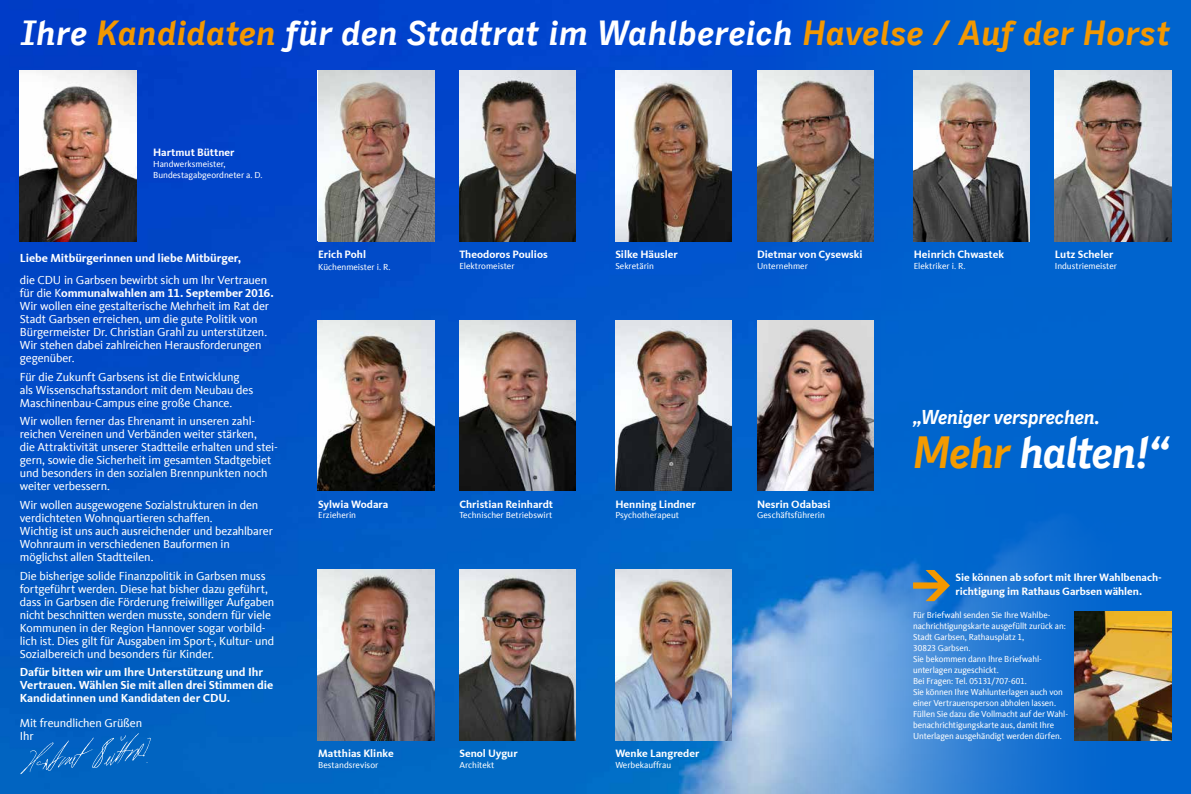
<style>
.page{position:relative;width:1191px;height:794px;background:#fff}
.page>*{position:absolute;margin:0;border:0;box-sizing:border-box;transform-origin:0 0}
.t1{font:italic 700 45px "CDU Skopex";letter-spacing:-.04em;color:#fff}
.t2{font:italic 700 34.8px "CDU Skopex";letter-spacing:-.005em;color:#fff}
.t3{font:italic 700 20px "CDU Skopex";letter-spacing:-.03em;color:#fff}
.t4{font:12px/13px "CDU Kievit Tab";letter-spacing:-.01em;color:#fff}
.t5{font:700 12px/13px "CDU Kievit Tab";letter-spacing:-.01em;color:#fff}
.t6{font:700 11px/14px "CDU Kievit Tab";color:#fff}
.t7{font:9px/11px "CDU Kievit Tab";letter-spacing:-.005em;color:#fff}
.s1{color:#f39800}
.s2{font-weight:700}
.s3{color:#f49b00}
</style>
<div class="page">
<img style="left:0;top:0;width:754px;height:794px">
<svg style="left:754px;top:0;width:437px;height:794px;background:#176fd0"></svg>
<img style="left:318px;top:570px;width:116px;height:170px">
<img style="left:615px;top:71px;width:116px;height:170px">
<img style="left:459px;top:570px;width:116px;height:170px">
<img style="left:913px;top:71px;width:116px;height:170px">
<img style="left:318px;top:320px;width:116px;height:170px">
<img style="left:757px;top:71px;width:116px;height:170px">
<img style="left:459px;top:320px;width:116px;height:170px">
<img style="left:1054px;top:71px;width:117px;height:170px">
<img style="left:615px;top:320px;width:116px;height:170px">
<img style="left:318px;top:71px;width:116px;height:170px">
<img style="left:459px;top:71px;width:116px;height:170px">
<img style="left:615px;top:570px;width:116px;height:170px">
<img style="left:20px;top:71px;width:116px;height:170px">
<svg style="left:20px;top:733px;width:131px;height:41px;background:#136dc5"></svg>
<img style="left:757px;top:320px;width:116px;height:170px">
<img style="left:1074px;top:611px;width:97px;height:129px">
<svg style="left:913px;top:570px;width:37px;height:31px"></svg>
<h2 class="t2" style="left:21px;top:13px;width:1151px">Ihre <span class="s1">Kandidaten</span> für den Stadtrat im Wahlbereich <span class="s1">Havelse / Auf der Horst</span></h2>
<p class="t6" style="left:153px;top:145px;width:83px">Hartmut Büttner</p>
<p class="t7" style="left:153px;top:158px;width:111px">Handwerksmeister,<br>Bundestagabgeordneter a. D.</p>
<p class="t5" style="left:20px;top:252px;width:223px">Liebe Mitbürgerinnen und liebe Mitbürger,</p>
<p class="t4" style="left:20px;top:273px;width:255px">die CDU in Garbsen bewirbt sich um Ihr Vertrauen für die K<span class="s2">ommunalwahlen am 11. September 2016.<br></span>Wir wollen eine gestalterische Mehrheit im Rat der Stadt Garbsen erreichen, um die gute Politik von Bürgermeister Dr. Christian Grahl zu unterstützen.<br>Wir stehen dabei zahlreichen Herausforderungen gegenüber.</p>
<p class="t4" style="left:20px;top:370px;width:235px">Für die Zukunft Garbsens ist die Entwicklung als Wissenschaftsstandort mit dem Neubau des<br>Maschinenbau-Campus eine große Chance.</p>
<p class="t4" style="left:20px;top:415px;width:259px">Wir wollen ferner das Ehrenamt in unseren zahl&shy;reichen Vereinen und Verbänden weiter stärken,<br>die Attraktivität unserer Stadtteile erhalten und stei&shy;gern, sowie die Sicherheit im gesamten Stadtgebiet und besonders in den sozialen Brennpunkten noch weiter verbessern.</p>
<p class="t4" style="left:20px;top:498px;width:254px">Wir wollen ausgewogene Sozialstrukturen in den verdichteten Wohnquartieren schaffen.<br>Wichtig ist uns auch ausreichender und bezahlbarer Wohnraum in verschiedenen Bauformen in möglichst allen Stadtteilen.</p>
<p class="t4" style="left:20px;top:569px;width:256px">Die bisherige solide Finanzpolitik in Garbsen muss fortgeführt werden. Diese hat bisher dazu geführt, dass in Garbsen die Förderung freiwilliger Aufgaben nicht beschnitten werden musste, sondern für viele Kommunen in der Region Hannover sogar vorbild&shy;lich ist. Dies gilt für Ausgaben im Sport-, Kultur- und Sozialbereich und besonders für Kinder.</p>
<p class="t5" style="left:20px;top:666px;width:255px">Dafür bitten wir um Ihre Unterstützung und Ihr<br>Vertrauen. Wählen Sie mit allen drei Stimmen die<br>Kandidatinnen und Kandidaten der CDU.</p>
<p class="t4" style="left:20px;top:716px;width:124px">Mit freundlichen Grüßen<br>Ihr</p>
<p class="t6" style="left:318px;top:247px;width:49px">Erich Pohl</p>
<p class="t7" style="left:318px;top:262px;width:74px">Küchenmeister i. R.</p>
<p class="t6" style="left:318px;top:497px;width:72px">Sylwia Wodara</p>
<p class="t7" style="left:318px;top:510px;width:39px">Erzieherin</p>
<p class="t6" style="left:318px;top:746px;width:77px">Matthias Klinke</p>
<p class="t7" style="left:318px;top:759px;width:62px">Bestandsrevisor</p>
<p class="t6" style="left:459px;top:247px;width:90px">Theodoros Poulios</p>
<p class="t7" style="left:459px;top:260px;width:57px">Elektromeister</p>
<p class="t6" style="left:615px;top:247px;width:64px">Silke Häusler</p>
<p class="t7" style="left:615px;top:260px;width:40px">Sekretärin</p>
<p class="t6" style="left:757px;top:247px;width:107px">Dietmar von Cysewski</p>
<p class="t7" style="left:757px;top:260px;width:52px">Unternehmer</p>
<p class="t6" style="left:913px;top:247px;width:92px">Heinrich Chwastek</p>
<p class="t7" style="left:913px;top:260px;width:53px">Elektriker i. R.</p>
<p class="t6" style="left:1054px;top:247px;width:60px">Lutz Scheler</p>
<p class="t7" style="left:1054px;top:260px;width:64px">Industriemeister</p>
<h3 class="t3" style="left:913px;top:405px;width:189px">„Weniger versprechen.</h3>
<h1 class="t1" style="left:913px;top:426px;width:258px"><span class="s3">Mehr</span> halten!“</h1>
<p class="t6" style="left:459px;top:497px;width:95px">Christian Reinhardt</p>
<p class="t7" style="left:459px;top:510px;width:94px">Technischer Betriebswirt</p>
<p class="t6" style="left:615px;top:497px;width:82px">Henning Lindner</p>
<p class="t7" style="left:615px;top:510px;width:65px">Psychotherapeut</p>
<p class="t6" style="left:757px;top:497px;width:75px">Nesrin Odabasi</p>
<p class="t7" style="left:757px;top:510px;width:69px">Geschäftsführerin</p>
<p class="t6" style="left:955px;top:570px;width:208px">Sie können ab sofort mit Ihrer Wahlbenach&shy;richtigung im Rathaus Garbsen wählen.</p>
<p class="t7" style="left:913px;top:609px;width:157px">Für Briefwahl senden Sie Ihre Wahlbe&shy;nachrichtigungskarte ausgefüllt zurück an:<br>Stadt Garbsen, Rathausplatz 1,<br>30823 Garbsen.<br>Sie bekommen dann Ihre Briefwahl&shy;unterlagen zugeschickt.<br>Bei Fragen: Tel. 05131/707-601.<br>Sie können Ihre Wahlunterlagen auch von einer Vertrauensperson abholen lassen.<br>Füllen Sie dazu die Vollmacht auf der Wahl&shy;benachrichtigungskarte aus, damit Ihre Unterlagen ausgehändigt werden dürfen.</p>
<p class="t6" style="left:459px;top:746px;width:60px">Senol Uygur</p>
<p class="t7" style="left:459px;top:759px;width:37px">Architekt</p>
<p class="t6" style="left:615px;top:746px;width:86px">Wenke Langreder</p>
<p class="t7" style="left:615px;top:759px;width:57px">Werbekauffrau</p>
</div>
